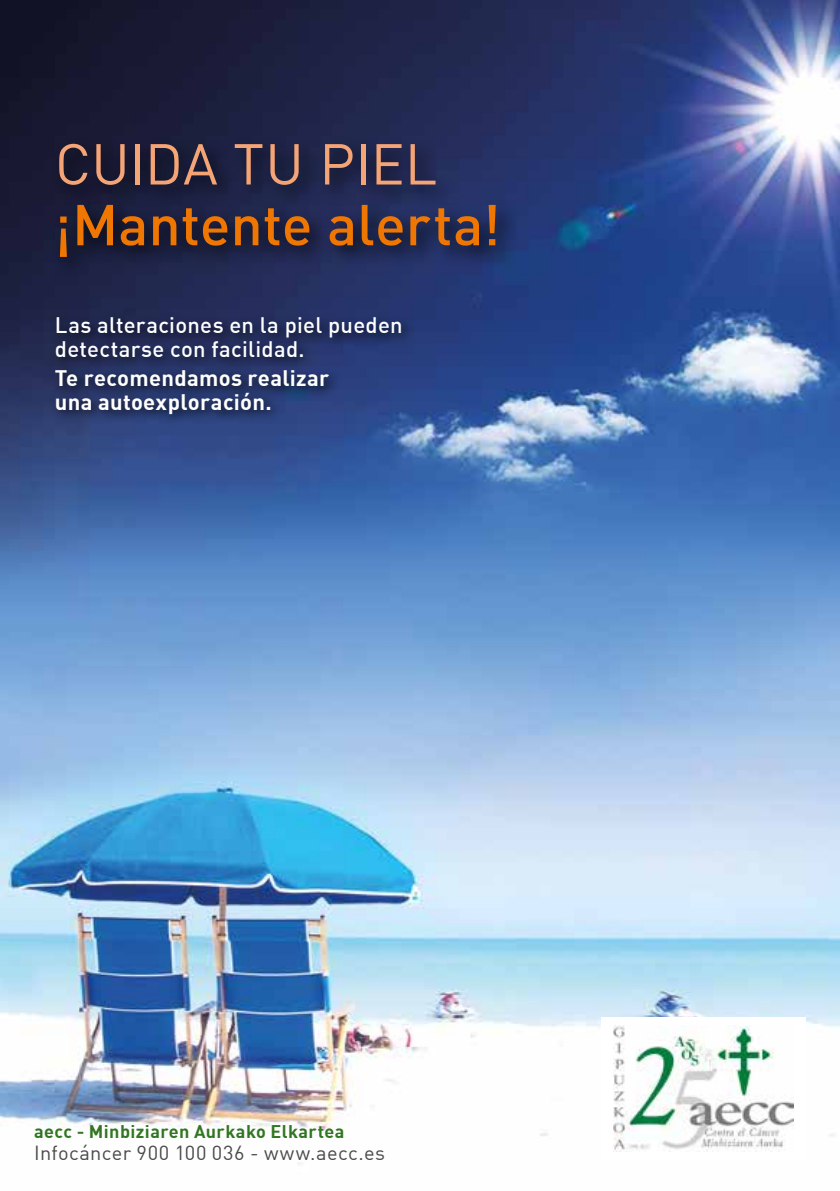
<style>
.page{position:relative;width:840px;height:1191px;background:#fff}
.page>*{position:absolute;margin:0;border:0;box-sizing:border-box;transform-origin:0 0}
.t1{font:500 56.8px "DIN";color:#ee7601}
.t2{font:56.8px "DIN";color:#f5a475}
.t3{font:500 22px/24px "DIN";letter-spacing:.015em;color:#fff}
.t4{font:700 22px/24px "DIN";letter-spacing:.015em;color:#fff}
.t5{font:20px "DIN";letter-spacing:.03em;color:#4a4a49}
.t6{font:700 18px "DIN";letter-spacing:.02em;color:#317622}
</style>
<div class="page">
<img style="left:0;top:0;width:839px;height:1165px">
<div style="left:52px;top:137px;width:466px;height:143px;background:#000;opacity:.75"></div>
<div style="left:50px;top:311px;width:365px;height:117px;background:#000;opacity:.75"></div>
<div style="left:601px;top:1017px;width:204px;height:142px;background:#fff"></div>
<img style="left:613px;top:1025px;width:180px;height:126px">
<h1 class="t2" style="left:55px;top:128px;width:383px">Cui da tu pi el</h1>
<h1 class="t1" style="left:55px;top:188px;width:447px">¡Mantente alerta!</h1>
<p class="t3" style="left:55px;top:312px;width:349px">Las alteraciones en la piel pueden detectarse con facilidad.</p>
<p class="t4" style="left:55px;top:365px;width:276px">Te recomendamos realizar una autoexploración.</p>
<p class="t6" style="left:34px;top:1119px;width:311px">aecc - Minbiziaren Aurkako Elkartea</p>
<p class="t5" style="left:34px;top:1140px;width:352px">Infocáncer 900 100 036 - www.aecc.es</p>
</div>
